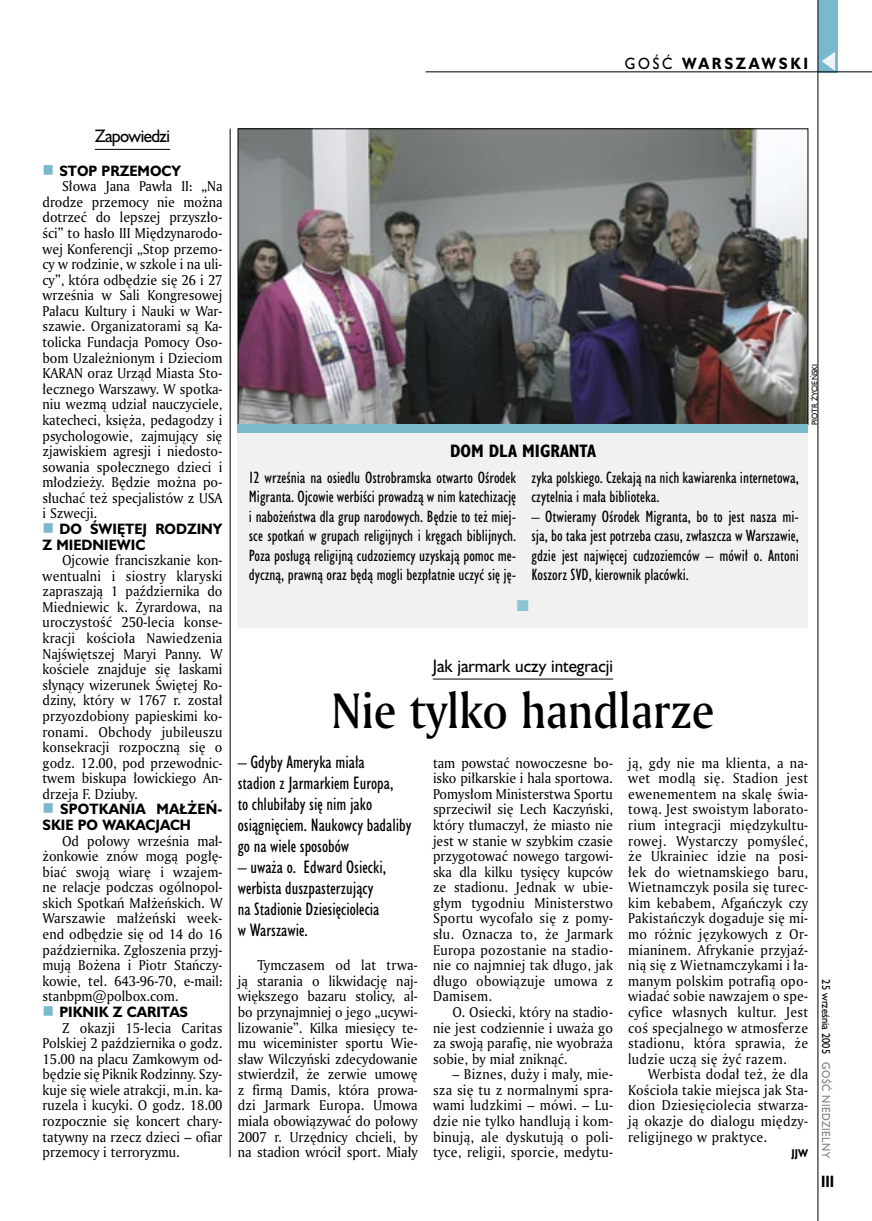
<style>
.page{position:relative;width:872px;height:1221px;background:#fff}
.page>*{position:absolute;margin:0;border:0;box-sizing:border-box;transform-origin:0 0}
._05a_tytyl_AmMd_32_pt{font:48px "Amerigo Md PL";color:#000;scale:.9 1}
._06-4_lead_lokal_HuCn_11_pt{font:16.5px/21px "Humanst 521 Cn PL";color:#000}
._04-3_nadtytul_lokal{font:16.5px "Humanst 521 PL";color:#000;scale:.94 1}
._04-2_tytul_ramki{font:700 16.5px "Humanst 521 Cn PL";color:#000}
._04-3_nadtytul_lokal-2{font:16.5px "Humanst 521 PL";letter-spacing:-.04em;color:#000;scale:.94 1}
._03-2_body_do_ramki{font:15px/19.5px "Humanst 521 Cn PL";color:#000;text-align:justify}
._15b_temat_prawo{font:700 15px "Humanst 521 PL";letter-spacing:.2em;color:#000;scale:.9 1}
._17_pagina_prawa{font:700 15px "Humanst 521 Cn PL";color:#000;scale:.94 1}
._01_body_tekst{font:13.8px/15.6px "Amerigo PL";letter-spacing:.005em;color:#000;text-align:justify;scale:.94 1}
._01_body_tekst-2{font:700 13.8px/15.6px "Humanst 521 PL";color:#000;scale:.94 1}
._19a_data_prawa_GOSC{font:10.5px "Humanst 521 PL";letter-spacing:.05em;color:#7c7c7c;scale:.9 1}
._19_data_prawa{font:10.5px "Humanst 521 PL";color:#000;scale:.9 1}
._01_body_tekst-3{font:700 10.35px "Humanst 521 PL";color:#000;scale:.9 1}
._09a_autor_zdjecia_Hu_5_pt{font:7.5px "Humanst 521 PL";color:#000;scale:.94 1}
.s1{font-weight:400}
.s2{color:#78b9cc}
</style>
<div class="page">
<div style="left:818px;top:0;width:19px;height:72px;background:#78b9cc"></div>
<hr style="left:817px;top:0;width:1px;height:1220px;background:#000">
<svg style="left:821px;top:52px;width:14px;height:19px"></svg>
<hr style="left:425px;top:72px;width:447px;height:1px;background:#000">
<hr style="left:230px;top:129px;width:1px;height:1027px;background:#000">
<hr style="left:95px;top:149px;width:75px;height:1px;background:#000">
<hr style="left:433px;top:678px;width:180px;height:1px;background:#000">
<img style="left:240px;top:131px;width:566px;height:292px">
<div style="left:238px;top:424px;width:570px;height:203px;background:#f1f1f1"></div>
<div style="left:238px;top:424px;width:570px;height:8px;background:#78b9cc"></div>
<p class="_15b_temat_prawo" style="left:625px;top:53px;width:205px"><span class="s1">GOŚĆ</span> WARSZAWSKI</p>
<p class="_04-3_nadtytul_lokal-2" style="left:95px;top:125px;width:81px">Zapowiedzi</p>
<p class="_01_body_tekst-2" style="left:43px;top:162px;width:149px"><span class="s2">■</span> STOP PRZEMOCY</p>
<p class="_01_body_tekst" style="left:43px;top:178px;width:193px;text-indent:20px">Słowa Jana Pawła II: „Na drodze przemocy nie można dotrzeć do lepszej przyszło&shy;ści” to hasło III Międzynarodo&shy;wej Konferencji „Stop przemo&shy;cy w rodzinie, w szkole i na uli&shy;cy”, która odbędzie się 26 i 27 września w Sali Kongresowej Pałacu Kultury i Nauki w War&shy;szawie. Organizatorami są Ka&shy;tolicka Fundacja Pomocy Oso&shy;bom Uzależnionym i Dzieciom KARAN oraz Urząd Miasta Sto&shy;łecznego Warszawy. W spotka&shy;niu wezmą udział nauczyciele, katecheci, księża, pedagodzy i psychologowie, zajmujący się zjawiskiem agresji i niedosto&shy;sowania społecznego dzieci i młodzieży. Będzie można po&shy;słuchać też specjalistów z USA i Szwecji.</p>
<p class="_01_body_tekst-2" style="left:43px;top:520px;width:193px"><span class="s2">■</span> DO ŚWIĘTEJ RODZINY<br>Z MIEDNIEWIC</p>
<p class="_01_body_tekst" style="left:43px;top:552px;width:193px;text-indent:20px">Ojcowie franciszkanie kon&shy;wentualni i siostry klaryski zapraszają 1 października do Miedniewic k. Żyrardowa, na uroczystość 250-lecia konse&shy;kracji kościoła Nawiedzenia Najświętszej Maryi Panny. W kościele znajduje się łaskami słynący wizerunek Świętej Ro&shy;dziny, który w 1767 r. został przyozdobiony papieskimi ko&shy;ronami. Obchody jubileuszu konsekracji rozpoczną się o godz. 12.00, pod przewodnic&shy;twem biskupa łowickiego An&shy;drzeja F. Dziuby.</p>
<p class="_01_body_tekst-2" style="left:43px;top:801px;width:193px"><span class="s2">■</span> SPOTKANIA MAŁŻEŃ-<br>SKIE PO WAKACJACH</p>
<p class="_01_body_tekst" style="left:43px;top:832px;width:193px;text-indent:20px">Od połowy września mał&shy;żonkowie znów mogą pogłę&shy;biać swoją wiarę i wzajem&shy;ne relacje podczas ogólnopol&shy;skich Spotkań Małżeńskich. W Warszawie małżeński week&shy;end odbędzie się od 14 do 16 października. Zgłoszenia przyj&shy;mują Bożena i Piotr Stańczy&shy;kowie, tel. 643-96-70, e-mail: stanbpm@polbox.com.</p>
<p class="_01_body_tekst-2" style="left:43px;top:1003px;width:156px"><span class="s2">■</span> PIKNIK Z CARITAS</p>
<p class="_01_body_tekst" style="left:43px;top:1019px;width:193px;text-indent:20px">Z okazji 15-lecia Caritas Polskiej 2 października o godz.<br>15.00 na placu Zamkowym od&shy;będzie się Piknik Rodzinny. Szy&shy;kuje się wiele atrakcji, m.in. ka&shy;ruzela i kucyki. O godz. 18.00 rozpocznie się koncert chary&shy;tatywny na rzecz dzieci – ofiar przemocy i terroryzmu.</p>
<p class="_04-2_tytul_ramki" style="left:450px;top:440px;width:147px">DOM DLA MIGRANTA</p>
<p class="_03-2_body_do_ramki" style="left:249px;top:467px;width:269px">12 września na osiedlu Ostrobramska otwarto Ośrodek Migranta. Ojcowie werbiści prowadzą w nim katechizację i nabożeństwa dla grup narodowych. Będzie to też miej&shy;sce spotkań w grupach religijnych i kręgach biblijnych.<br>Poza posługą religijną cudzoziemcy uzyskają pomoc me&shy;dyczną, prawną oraz będą mogli bezpłatnie uczyć się ję-</p>
<p class="_03-2_body_do_ramki" style="left:531px;top:467px;width:269px">zyka polskiego. Czekają na nich kawiarenka internetowa, czytelnia i mała biblioteka.</p>
<p class="_03-2_body_do_ramki" style="left:531px;top:506px;width:269px">– Otwieramy Ośrodek Migranta, bo to jest nasza mi&shy;sja, bo taka jest potrzeba czasu, zwłaszcza w Warszawie, gdzie jest najwięcej cudzoziemców – mówił o. Antoni Koszorz SVD, kierownik placówki.</p>
<p class="_09a_autor_zdjecia_Hu_5_pt" style="left:809px;top:425px;width:66px;rotate:-90deg">PIOTR ŻYCIEŃSKI</p>
<p class="_04-3_nadtytul_lokal" style="left:433px;top:654px;width:193px">Jak jarmark uczy integracji</p>
<p class="_05a_tytyl_AmMd_32_pt" style="left:331px;top:678px;width:427px">Nie tylko handlarze</p>
<p class="_06-4_lead_lokal_HuCn_11_pt" style="left:238px;top:751px;width:175px">– Gdyby Ameryka miała<br>stadion z Jarmarkiem Europa,<br>to chlubiłaby się nim jako osiągnięciem. Naukowcy badaliby go na wiele sposobów</p>
<p class="_06-4_lead_lokal_HuCn_11_pt" style="left:238px;top:856px;width:150px">– uważa o. Edward Osiecki, werbista duszpasterzujący na Stadionie Dziesięciolecia w Warszawie.</p>
<p class="_01_body_tekst" style="left:238px;top:957px;width:193px;text-indent:20px">Tymczasem od lat trwa&shy;ją starania o likwidację naj&shy;większego bazaru stolicy, al&shy;bo przynajmniej o jego „ucywi&shy;lizowanie”. Kilka miesięcy te&shy;mu wiceminister sportu Wie&shy;sław Wilczyński zdecydowanie stwierdził, że zerwie umowę z firmą Damis, która prowa&shy;dzi Jarmark Europa. Umowa miała obowiązywać do połowy 2007 r. Urzędnicy chcieli, by na stadion wrócił sport. Miały</p>
<p class="_01_body_tekst" style="left:433px;top:754px;width:193px">tam powstać nowoczesne bo&shy;isko piłkarskie i hala sportowa.<br>Pomysłom Ministerstwa Sportu sprzeciwił się Lech Kaczyński, który tłumaczył, że miasto nie jest w stanie w szybkim czasie przygotować nowego targowi&shy;ska dla kilku tysięcy kupców ze stadionu. Jednak w ubie&shy;głym tygodniu Ministerstwo Sportu wycofało się z pomy&shy;słu. Oznacza to, że Jarmark Europa pozostanie na stadio&shy;nie co najmniej tak długo, jak długo obowiązuje umowa z Damisem.</p>
<p class="_01_body_tekst" style="left:433px;top:1003px;width:193px;text-indent:20px">O. Osiecki, który na stadio&shy;nie jest codziennie i uważa go za swoją parafię, nie wyobraża sobie, by miał zniknąć.</p>
<p class="_01_body_tekst" style="left:433px;top:1066px;width:193px;text-indent:20px">– Biznes, duży i mały, mie&shy;sza się tu z normalnymi spra&shy;wami ludzkimi – mówi. – Lu&shy;dzie nie tylko handlują i kom&shy;binują, ale dyskutują o poli&shy;tyce, religii, sporcie, medytu-</p>
<p class="_01_body_tekst" style="left:628px;top:754px;width:193px">ją, gdy nie ma klienta, a na&shy;wet modlą się. Stadion jest ewenementem na skalę świa&shy;tową. Jest swoistym laborato&shy;rium integracji międzykultu&shy;rowej. Wystarczy pomyśleć, że Ukrainiec idzie na posi&shy;łek do wietnamskiego baru, Wietnamczyk posila się turec&shy;kim kebabem, Afgańczyk czy Pakistańczyk dogaduje się mi&shy;mo różnic językowych z Or&shy;mianinem. Afrykanie przyjaź&shy;nią się z Wietnamczykami i ła&shy;manym polskim potrafią opo&shy;wiadać sobie nawzajem o spe&shy;cyfice własnych kultur. Jest coś specjalnego w atmosferze stadionu, która sprawia, że ludzie uczą się żyć razem.</p>
<p class="_01_body_tekst" style="left:628px;top:1066px;width:193px;text-indent:20px">Werbista dodał też, że dla Kościoła takie miejsca jak Sta&shy;dion Dziesięciolecia stwarza&shy;ją okazje do dialogu między&shy;religijnego w praktyce.</p>
<p class="_01_body_tekst-3" style="left:791px;top:1146px;width:20px">JJW</p>
<p class="_19_data_prawa" style="left:833px;top:979px;width:84px;rotate:90deg">25 września 2005</p>
<p class="_19a_data_prawa_GOSC" style="left:833px;top:1062px;width:108px;rotate:90deg">GOŚĆ NIEDZIELNY</p>
<p class="_17_pagina_prawa" style="left:821px;top:1171px;width:15px">III</p>
</div>
